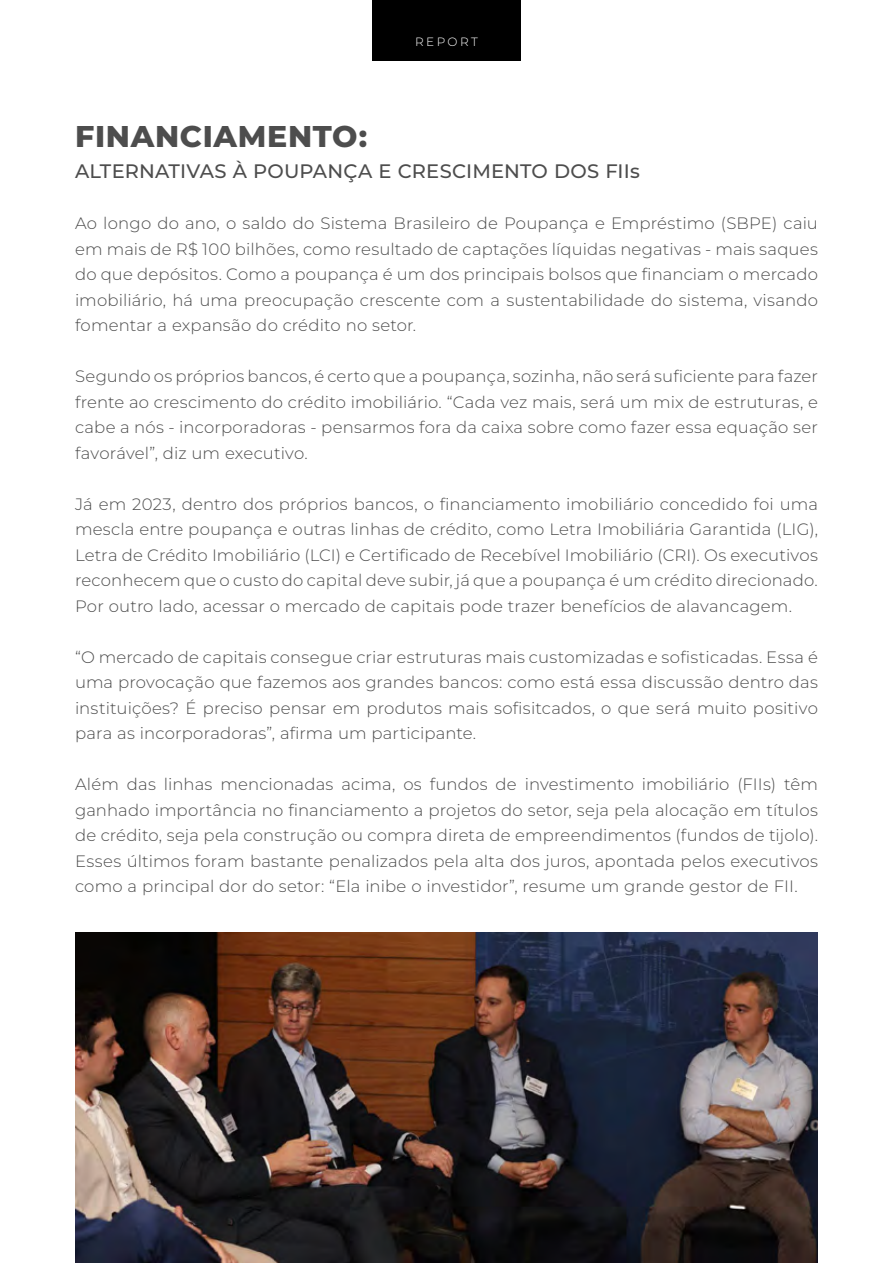
<style>
.page{position:relative;width:893px;height:1263px;background:#fff}
.page>*{position:absolute;margin:0;border:0;box-sizing:border-box;transform-origin:0 0}
.t1{font:800 30px "Montserrat";letter-spacing:.025em;color:#4d4d4d}
.t2{font:500 19.5px "Montserrat";letter-spacing:.015em;color:#4d4d4d}
.t3{font:100 16.5px/25.5px "Montserrat";letter-spacing:.01em;color:#4d4d4d;text-align:justify}
.t4{font:100 12px "Montserrat";letter-spacing:.2em;color:#fff}
</style>
<div class="page">
<div style="left:372px;top:0;width:149px;height:60px;background:#000"></div>
<img style="left:75px;top:932px;width:743px;height:331px">
<p class="t4" style="left:415px;top:34px;width:64px">REPORT</p>
<p class="t4" style="left:394px;top:34px;width:106px">WHITEPAPER</p>
<h1 class="t1" style="left:75px;top:114px;width:294px">FINANCIAMENTO:</h1>
<p class="t2" style="left:75px;top:158px;width:566px">ALTERNATIVAS À POUPANÇA E CRESCIMENTO DOS FIIs</p>
<p class="t3" style="left:75px;top:210px;width:744px">Ao longo do ano, o saldo do Sistema Brasileiro de Poupança e Empréstimo (SBPE) caiu em mais de R$ 100 bilhões, como resultado de captações líquidas negativas - mais saques do que depósitos. Como a poupança é um dos principais bolsos que financiam o mercado imobiliário, há uma preocupação crescente com a sustentabilidade do sistema, visando fomentar a expansão do crédito no setor.</p>
<p class="t3" style="left:75px;top:363px;width:744px">Segundo os próprios bancos, é certo que a poupança, sozinha, não será suficiente para fazer frente ao crescimento do crédito imobiliário. “Cada vez mais, será um mix de estruturas, e cabe a nós - incorporadoras - pensarmos fora da caixa sobre como fazer essa equação ser favorável”, diz um executivo.</p>
<p class="t3" style="left:75px;top:490px;width:744px">Já em 2023, dentro dos próprios bancos, o financiamento imobiliário concedido foi uma mescla entre poupança e outras linhas de crédito, como Letra Imobiliária Garantida (LIG), Letra de Crédito Imobiliário (LCI) e Certificado de Recebível Imobiliário (CRI). Os executivos reconhecem que o custo do capital deve subir, já que a poupança é um crédito direcionado.<br>Por outro lado, acessar o mercado de capitais pode trazer benefícios de alavancagem.</p>
<p class="t3" style="left:75px;top:643px;width:744px">“O mercado de capitais consegue criar estruturas mais customizadas e sofisticadas. Essa é uma provocação que fazemos aos grandes bancos: como está essa discussão dentro das instituições? É preciso pensar em produtos mais sofisitcados, o que será muito positivo para as incorporadoras”, afirma um participante.</p>
<p class="t3" style="left:75px;top:771px;width:744px">Além das linhas mencionadas acima, os fundos de investimento imobiliário (FIIs) têm ganhado importância no financiamento a projetos do setor, seja pela alocação em títulos de crédito, seja pela construção ou compra direta de empreendimentos (fundos de tijolo).<br>Esses últimos foram bastante penalizados pela alta dos juros, apontada pelos executivos como a principal dor do setor: “Ela inibe o investidor”, resume um grande gestor de FII.</p>
</div>
